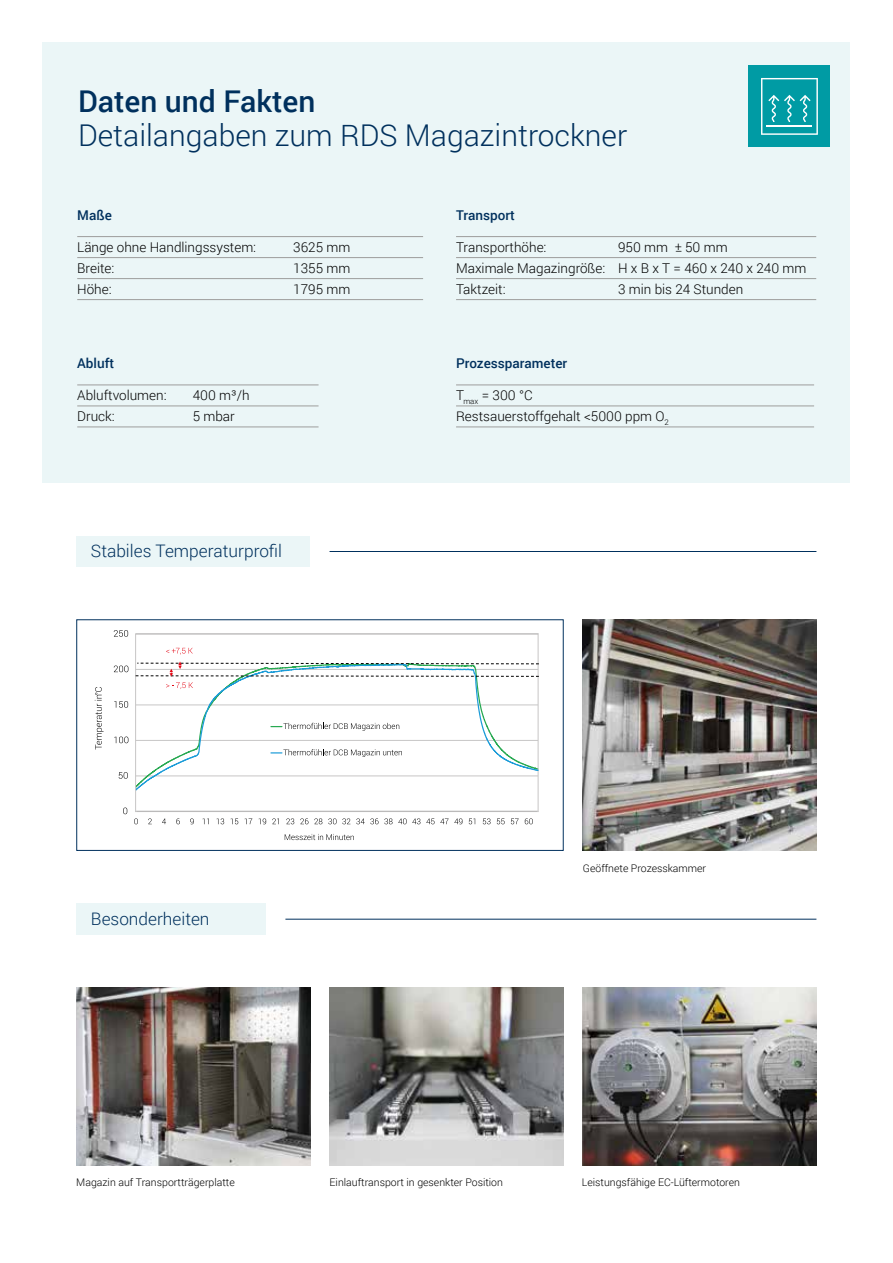
<style>
.page{position:relative;width:893px;height:1263px;background:#fff}
.page>*{position:absolute;margin:0;border:0;box-sizing:border-box;transform-origin:0 0}
.t1{font:300 30px "Roboto";color:#00305d}
.t2{font:500 30px "Roboto";color:#00305d}
.t3{font:300 17.25px "Roboto";color:#00305d}
.t4{font:300 13.5px/21px "Roboto";color:#000}
.t5{font:500 13.5px "Roboto";color:#00305d}
.t6{font:300 10.5px "Roboto";color:#000}
</style>
<div class="page">
<div style="left:135px;top:634px;width:403px;height:178px;border:1px solid #c7c6c6"></div>
<svg style="left:123px;top:807px;width:4px;height:7px"></svg>
<svg style="left:119px;top:772px;width:9px;height:7px"></svg>
<svg style="left:114px;top:736px;width:14px;height:7px"></svg>
<svg style="left:114px;top:701px;width:14px;height:7px"></svg>
<svg style="left:114px;top:665px;width:14px;height:7px"></svg>
<svg style="left:114px;top:630px;width:14px;height:7px"></svg>
<svg style="left:134px;top:818px;width:4px;height:6px"></svg>
<svg style="left:148px;top:818px;width:4px;height:6px"></svg>
<svg style="left:162px;top:818px;width:4px;height:6px"></svg>
<svg style="left:176px;top:818px;width:4px;height:6px"></svg>
<svg style="left:190px;top:818px;width:4px;height:6px"></svg>
<svg style="left:203px;top:818px;width:6px;height:6px"></svg>
<svg style="left:217px;top:818px;width:7px;height:6px"></svg>
<svg style="left:231px;top:818px;width:7px;height:6px"></svg>
<svg style="left:245px;top:818px;width:7px;height:6px"></svg>
<svg style="left:259px;top:818px;width:7px;height:6px"></svg>
<svg style="left:272px;top:818px;width:7px;height:6px"></svg>
<svg style="left:286px;top:818px;width:8px;height:6px"></svg>
<svg style="left:300px;top:818px;width:8px;height:6px"></svg>
<svg style="left:314px;top:818px;width:8px;height:6px"></svg>
<svg style="left:328px;top:818px;width:8px;height:6px"></svg>
<svg style="left:342px;top:818px;width:8px;height:6px"></svg>
<svg style="left:356px;top:818px;width:36px;height:6px"></svg>
<svg style="left:398px;top:818px;width:22px;height:6px"></svg>
<svg style="left:426px;top:818px;width:8px;height:6px"></svg>
<svg style="left:440px;top:818px;width:22px;height:6px"></svg>
<svg style="left:469px;top:818px;width:6px;height:6px"></svg>
<svg style="left:483px;top:818px;width:7px;height:6px"></svg>
<svg style="left:497px;top:818px;width:8px;height:6px"></svg>
<svg style="left:511px;top:818px;width:8px;height:6px"></svg>
<svg style="left:525px;top:818px;width:8px;height:6px"></svg>
<svg style="left:95px;top:687px;width:9px;height:62px"></svg>
<svg style="left:285px;top:834px;width:69px;height:6px"></svg>
<svg style="left:166px;top:648px;width:27px;height:6px"></svg>
<svg style="left:135px;top:661px;width:404px;height:130px"></svg>
<hr style="left:136px;top:633px;width:402px;height:1px;background:#c7c6c6">
<div style="left:43px;top:43px;width:807px;height:440px;background:#ebf6f7"></div>
<hr style="left:77px;top:236px;width:346px;height:1px;background:#9d9d9c">
<hr style="left:77px;top:257px;width:346px;height:1px;background:#9d9d9c">
<hr style="left:77px;top:278px;width:346px;height:1px;background:#9d9d9c">
<hr style="left:77px;top:299px;width:346px;height:1px;background:#9d9d9c">
<hr style="left:77px;top:385px;width:242px;height:1px;background:#9d9d9c">
<hr style="left:77px;top:406px;width:242px;height:1px;background:#9d9d9c">
<hr style="left:77px;top:427px;width:242px;height:1px;background:#9d9d9c">
<hr style="left:456px;top:385px;width:358px;height:1px;background:#9d9d9c">
<hr style="left:456px;top:406px;width:358px;height:1px;background:#9d9d9c">
<hr style="left:456px;top:427px;width:358px;height:1px;background:#9d9d9c">
<hr style="left:456px;top:236px;width:360px;height:1px;background:#9d9d9c">
<hr style="left:456px;top:257px;width:360px;height:1px;background:#9d9d9c">
<hr style="left:456px;top:278px;width:360px;height:1px;background:#9d9d9c">
<hr style="left:456px;top:299px;width:360px;height:1px;background:#9d9d9c">
<div style="left:749px;top:66px;width:81px;height:81px;background:#009ba4"></div>
<svg style="left:761px;top:78px;width:57px;height:57px"></svg>
<hr style="left:285px;top:919px;width:531px;height:1px;background:#00305d">
<div style="left:77px;top:903px;width:189px;height:32px;background:#ebf6f7"></div>
<img style="left:330px;top:987px;width:233px;height:179px">
<img style="left:77px;top:987px;width:233px;height:179px">
<img style="left:583px;top:987px;width:233px;height:179px">
<img style="left:583px;top:620px;width:233px;height:230px">
<div style="left:77px;top:536px;width:233px;height:31px;background:#ebf6f7"></div>
<hr style="left:330px;top:551px;width:486px;height:1px;background:#00305d">
<h1 class="t2" style="left:78px;top:80px;width:239px">Daten und Fakten</h1>
<h1 class="t1" style="left:78px;top:115px;width:551px">Detailangaben zum RDS Magazintrockner</h1>
<p class="t5" style="left:77px;top:206px;width:36px">Maße</p>
<p class="t4" style="left:77px;top:236px;width:180px">Länge ohne Handlingssystem:</p>
<p class="t4" style="left:293px;top:236px;width:59px">3625 mm</p>
<p class="t4" style="left:77px;top:257px;width:39px">Breite:</p>
<p class="t4" style="left:293px;top:257px;width:59px">1355 mm</p>
<p class="t4" style="left:77px;top:278px;width:36px">Höhe:</p>
<p class="t4" style="left:293px;top:278px;width:59px">1795 mm</p>
<p class="t5" style="left:77px;top:354px;width:38px">Abluft</p>
<p class="t4" style="left:77px;top:384px;width:91px">Abluftvolumen:</p>
<p class="t4" style="left:193px;top:384px;width:58px">400 m³/h</p>
<p class="t4" style="left:77px;top:405px;width:39px">Druck:</p>
<p class="t4" style="left:193px;top:405px;width:44px">5 mbar</p>
<p class="t3" style="left:91px;top:539px;width:193px">Stabiles Temperaturprofil</p>
<p class="t5" style="left:456px;top:206px;width:60px">Transport</p>
<p class="t4" style="left:456px;top:236px;width:92px">Transporthöhe:</p>
<p class="t4" style="left:456px;top:236px;width:352px;text-indent:162px">950 mm ± 50 mm<br>Maximale Magazingröße: H x B x T = 460 x 240 x 240 mm<br>Taktzeit:</p>
<p class="t4" style="left:618px;top:278px;width:127px">3 min bis 24 Stunden</p>
<p class="t5" style="left:456px;top:354px;width:113px">Prozessparameter</p>
<p class="t4" style="left:456px;top:384px;width:214px">T<sub>max</sub> = 300 °C<br>Restsauerstoffgehalt &lt;5000 ppm O<sub>2</sub></p>
<p class="t3" style="left:91px;top:907px;width:120px">Besonderheiten</p>
<p class="t6" style="left:583px;top:861px;width:125px">Geöffnete Prozesskammer</p>
<p class="t6" style="left:76px;top:1175px;width:160px">Magazin auf Transportträgerplatte</p>
<p class="t6" style="left:330px;top:1175px;width:175px">Einlauftransport in gesenkter Position</p>
<p class="t6" style="left:582px;top:1175px;width:160px">Leistungsfähige EC-Lüftermotoren</p>
</div>
